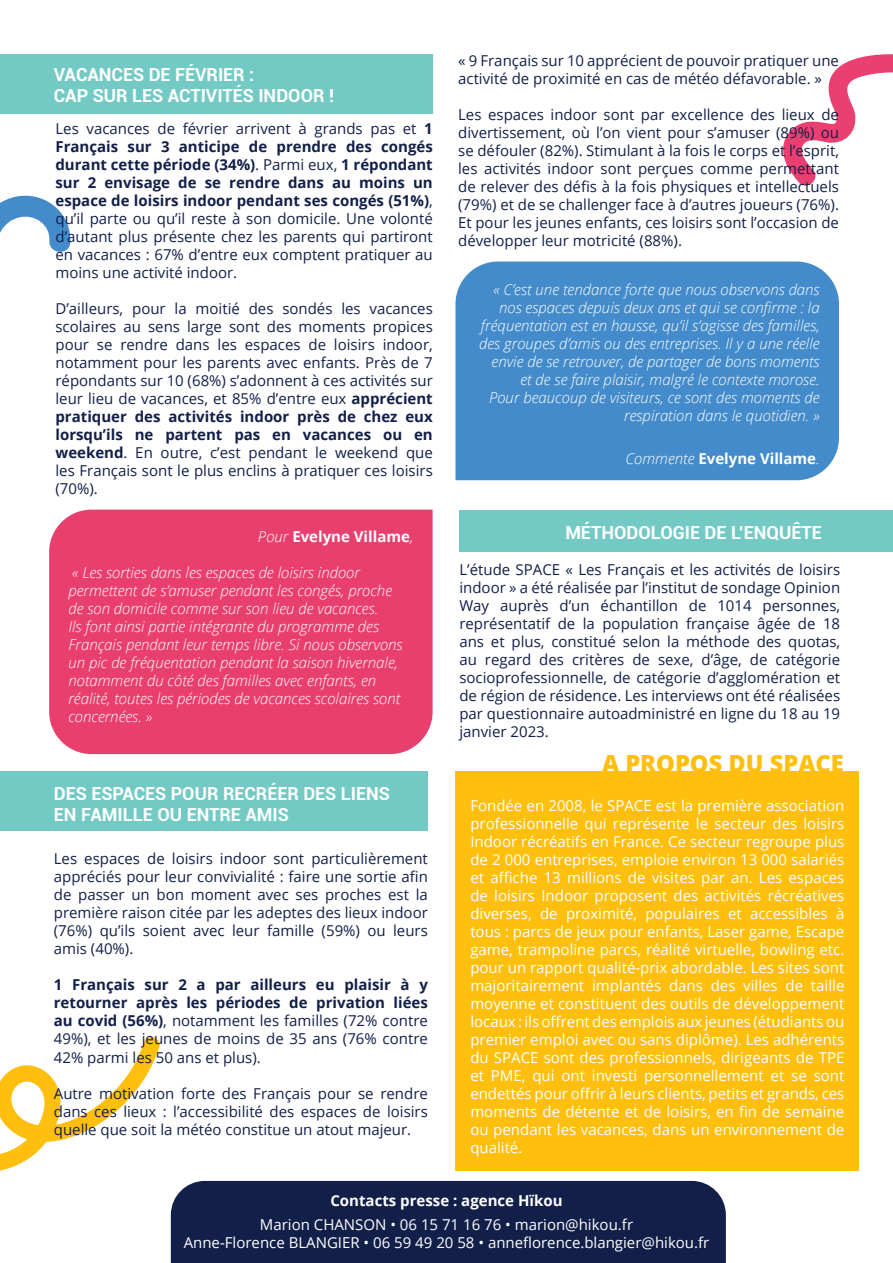
<style>
.page{position:relative;width:893px;height:1263px;background:#fff}
.page>*{position:absolute;margin:0;border:0;box-sizing:border-box;transform-origin:0 0}
.t1{font:800 23.55px "Open Sans";color:#febf0f}
.t2{font:700 18px "Roboto";color:#fff}
.t3{font:15px/18px "Open Sans";color:#121f49;text-align:justify}
.t4{font:15px/18px "Open Sans";color:#fff;text-align:justify}
.t5{font:italic 300 15px/18px "Open Sans";color:#fff}
.t6{font:700 15px "Open Sans";color:#fff}
.s1{font-weight:700}
.s2{font-weight:300;font-style:italic}
</style>
<div class="page">
<svg style="left:0;top:195px;width:71px;height:57px"></svg>
<svg style="left:783px;top:54px;width:110px;height:132px"></svg>
<svg style="left:0;top:1037px;width:160px;height:134px"></svg>
<div style="left:455px;top:771px;width:404px;height:400px;background:#febf0f"></div>
<div style="left:171px;top:1181px;width:555px;height:82px;background:#121f49"></div>
<div style="left:0;top:771px;width:428px;height:60px;background:#73cac4"></div>
<div style="left:49px;top:510px;width:384px;height:244px;background:#e93f6f"></div>
<div style="left:455px;top:261px;width:384px;height:219px;background:#438bca"></div>
<div style="left:459px;top:510px;width:434px;height:41px;background:#73cac4"></div>
<div style="left:0;top:54px;width:433px;height:60px;background:#73cac4"></div>
<p class="t2" style="left:54px;top:62px;width:202px">VACANCES DE FÉVRIER :</p>
<p class="t2" style="left:54px;top:83px;width:282px">CAP SUR LES ACTIVITÉS INDOOR !</p>
<p class="t3" style="left:55px;top:120px;width:379px">Les vacances de février arrivent à grands pas et <span class="s1">1<br>Français sur 3 anticipe de prendre des congés durant cette période (34%)</span>. Parmi eux, <span class="s1">1 répondant sur 2 envisage de se rendre dans au moins un espace de loisirs indoor pendant ses congés (51%)</span>, qu’il parte ou qu’il reste à son domicile. Une volonté d’autant plus présente chez les parents qui partiront en vacances : 67% d’entre eux comptent pratiquer au moins une activité indoor.</p>
<p class="t3" style="left:55px;top:300px;width:379px">D’ailleurs, pour la moitié des sondés les vacances scolaires au sens large sont des moments propices pour se rendre dans les espaces de loisirs indoor, notamment pour les parents avec enfants. Près de 7 répondants sur 10 (68%) s’adonnent à ces activités sur leur lieu de vacances, et 85% d’entre eux <span class="s1">apprécient pratiquer des activités indoor près de chez eux lorsqu’ils ne partent pas en vacances ou en weekend</span>. En outre, c’est pendant le weekend que les Français sont le plus enclins à pratiquer ces loisirs (70%).</p>
<p class="t6" style="left:258px;top:526px;width:157px"><span class="s2">Pour</span> Evelyne Villame<span class="s2">,</span></p>
<p class="t5" style="left:68px;top:563px;width:336px">« Les sorties dans les espaces de loisirs indoor permettent de s’amuser pendant les congés, proche de son domicile comme sur son lieu de vacances.<br>Ils font ainsi partie intégrante du programme des Français pendant leur temps libre. Si nous observons un pic de fréquentation pendant la saison hivernale, notamment du côté des familles avec enfants, en réalité, toutes les périodes de vacances scolaires sont concernées. »</p>
<p class="t2" style="left:54px;top:781px;width:338px">DES ESPACES POUR RECRÉER DES LIENS</p>
<p class="t2" style="left:54px;top:802px;width:237px">EN FAMILLE OU ENTRE AMIS</p>
<p class="t3" style="left:54px;top:850px;width:376px">Les espaces de loisirs indoor sont particulièrement appréciés pour leur convivialité : faire une sortie afin de passer un bon moment avec ses proches est la première raison citée par les adeptes des lieux indoor (76%) qu’ils soient avec leur famille (59%) ou leurs amis (40%).</p>
<p class="t3" style="left:54px;top:976px;width:376px"><span class="s1">1 Français sur 2 a par ailleurs eu plaisir à y retourner après les périodes de privation liées au covid (56%)</span>, notamment les familles (72% contre 49%), et les jeunes de moins de 35 ans (76% contre 42% parmi les 50 ans et plus).</p>
<p class="t3" style="left:54px;top:1084px;width:376px">Autre motivation forte des Français pour se rendre dans ces lieux : l’accessibilité des espaces de loisirs quelle que soit la météo constitue un atout majeur.</p>
<p class="t3" style="left:458px;top:51px;width:382px">« 9 Français sur 10 apprécient de pouvoir pratiquer une activité de proximité en cas de météo défavorable. »</p>
<p class="t3" style="left:458px;top:105px;width:382px">Les espaces indoor sont par excellence des lieux de divertissement, où l’on vient pour s’amuser (89%) ou se défouler (82%). Stimulant à la fois le corps et l’esprit, les activités indoor sont perçues comme permettant de relever des défis à la fois physiques et intellectuels (79%) et de se challenger face à d’autres joueurs (76%).<br>Et pour les jeunes enfants, ces loisirs sont l’occasion de développer leur motricité (88%).</p>
<p class="t5" style="left:479px;top:280px;width:342px;text-align:right">« C’est une tendance forte que nous observons dans nos espaces depuis deux ans et qui se confirme : la fréquentation est en hausse, qu’il s’agisse des familles, des groupes d’amis ou des entreprises. Il y a une réelle envie de se retrouver, de partager de bons moments et de se faire plaisir, malgré le contexte morose.<br>Pour beaucoup de visiteurs, ce sont des moments de respiration dans le quotidien. »</p>
<p class="t6" style="left:626px;top:448px;width:196px"><span class="s2">Commente</span> Evelyne Villame<span class="s2">.</span></p>
<p class="t2" style="left:565px;top:520px;width:258px">MÉTHODOLOGIE DE L’ENQUÊTE</p>
<p class="t3" style="left:459px;top:560px;width:382px">L’étude SPACE « Les Français et les activités de loisirs indoor » a été réalisée par l’institut de sondage Opinion Way auprès d’un échantillon de 1014 personnes, représentatif de la population française âgée de 18 ans et plus, constitué selon la méthode des quotas, au regard des critères de sexe, d’âge, de catégorie socioprofessionnelle, de catégorie d’agglomération et de région de résidence. Les interviews ont été réalisées par questionnaire autoadministré en ligne du 18 au 19 janvier 2023.</p>
<p class="t1" style="left:602px;top:746px;width:243px">A PROPOS DU SPACE</p>
<p class="t4" style="left:470px;top:796px;width:376px">Fondée en 2008, le SPACE est la première association professionnelle qui représente le secteur des loisirs Indoor récréatifs en France. Ce secteur regroupe plus de 2 000 entreprises, emploie environ 13 000 salariés et affiche 13 millions de visites par an. Les espaces de loisirs Indoor proposent des activités récréatives diverses, de proximité, populaires et accessibles à tous : parcs de jeux pour enfants, Laser game, Escape game, trampoline parcs, réalité virtuelle, bowling etc. pour un rapport qualité-prix abordable. Les sites sont majoritairement implantés dans des villes de taille moyenne et constituent des outils de développement locaux : ils offrent des emplois aux jeunes (étudiants ou premier emploi avec ou sans diplôme). Les adhérents du SPACE sont des professionnels, dirigeants de TPE et PME, qui ont investi personnellement et se sont endettés pour offrir à leurs clients, petits et grands, ces moments de détente et de loisirs, en fin de semaine ou pendant les vacances, dans un environnement de qualité.</p>
<p class="t6" style="left:330px;top:1190px;width:234px">Contacts presse : agence Hïkou</p>
<p class="t4" style="left:260px;top:1215px;width:375px">Marion CHANSON • 06 15 71 16 76 • marion@hikou.fr</p>
<p class="t4" style="left:184px;top:1233px;width:527px">Anne-Florence BLANGIER • 06 59 49 20 58 • anneflorence.blangier@hikou.fr</p>
</div>
